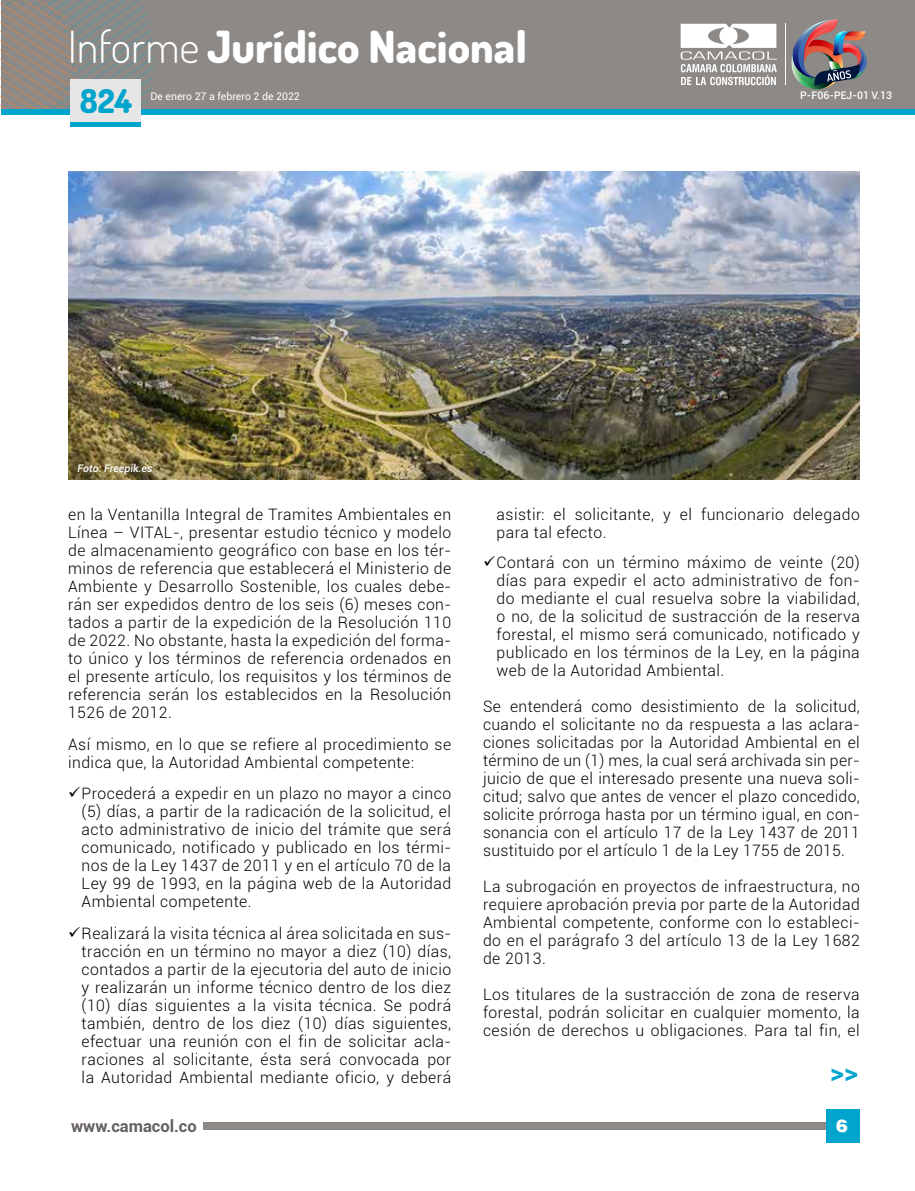
<style>
.page{position:relative;width:915px;height:1191px;background:#fff}
.page>*{position:absolute;margin:0;border:0;box-sizing:border-box;transform-origin:0 0}
.t1{font:800 44.25px "Dosis";color:#fff}
.t2{font:800 33px "Dosis";color:#00a5ce}
.t3{font:700 27px "Roboto";color:#00a5ce}
.t4{font:900 19.5px "Roboto";color:#fff}
.t5{font:900 19.5px "Helvetica";color:#fff}
.t6{font:700 16.5px "Roboto";color:#66605c}
.t7{font:300 15.75px/18px "Roboto";letter-spacing:.03em;color:#000;text-align:justify}
.t8{font:10.5px "Roboto";color:#fff}
.t9{font:500 10.5px "Roboto";color:#fff}
.t10{font:italic 500 10.5px "Roboto";color:#fff}
.s1{font-weight:300}
</style>
<div class="page">
<div style="left:203px;top:1122px;width:655px;height:7px;background:#8c8986"></div>
<div style="left:825px;top:1109px;width:33px;height:34px;background:#00a5ce"></div>
<div style="left:1px;top:0;width:913px;height:108px;background:#8c8986"></div>
<div style="left:1px;top:109px;width:913px;height:5px;background:#00a5ce"></div>
<svg style="left:1px;top:0;width:158px;height:109px"></svg>
<div style="left:70px;top:122px;width:70px;height:5px;background:#00a5ce"></div>
<div style="left:70px;top:79px;width:70px;height:43px;background:#e7e6e6"></div>
<img style="left:791px;top:19px;width:75px;height:70px">
<svg style="left:680px;top:24px;width:96px;height:61px"></svg>
<hr style="left:785px;top:24px;width:1px;height:61px;background:#fff">
<img style="left:68px;top:171px;width:791px;height:308px">
<h1 class="t1" style="left:68px;top:18px;width:460px"><span class="s1">Informe</span> Jurídico Nacional</h1>
<h2 class="t2" style="left:80px;top:80px;width:53px">824</h2>
<p class="t8" style="left:150px;top:89px;width:151px">De enero 27 a febrero 2 de 2022</p>
<p class="t10" style="left:77px;top:460px;width:76px">Foto: Freepik.es</p>
<p class="t9" style="left:800px;top:87px;width:93px">P-F06-PEJ-01 V.13</p>
<p class="t7" style="left:68px;top:505px;width:384px">en la Ventanilla Integral de Tramites Ambientales en Línea – VITAL-, presentar estudio técnico y modelo de almacenamiento geográfico con base en los tér&shy;minos de referencia que establecerá el Ministerio de Ambiente y Desarrollo Sostenible, los cuales debe&shy;rán ser expedidos dentro de los seis (6) meses con&shy;tados a partir de la expedición de la Resolución 110 de 2022. No obstante, hasta la expedición del forma&shy;to único y los términos de referencia ordenados en el presente artículo, los requisitos y los términos de referencia serán los establecidos en la Resolución 1526 de 2012.</p>
<p class="t7" style="left:68px;top:734px;width:384px">Así mismo, en lo que se refiere al procedimiento se indica que, la Autoridad Ambiental competente:</p>
<p class="t7" style="left:82px;top:784px;width:371px;text-indent:-14px">✓Procederá a expedir en un plazo no mayor a cinco (5) días, a partir de la radicación de la solicitud, el acto administrativo de inicio del trámite que será comunicado, notificado y publicado en los térmi&shy;nos de la Ley 1437 de 2011 y en el artículo 70 de la Ley 99 de 1993, en la página web de la Autoridad Ambiental competente.</p>
<p class="t7" style="left:82px;top:923px;width:371px;text-indent:-14px">✓Realizará la visita técnica al área solicitada en sus&shy;tracción en un término no mayor a diez (10) días, contados a partir de la ejecutoria del auto de inicio y realizarán un informe técnico dentro de los diez (10) días siguientes a la visita técnica. Se podrá también, dentro de los diez (10) días siguientes, efectuar una reunión con el fin de solicitar acla&shy;raciones al solicitante, ésta será convocada por la Autoridad Ambiental mediante oficio, y deberá</p>
<p class="t7" style="left:496px;top:505px;width:364px">asistir: el solicitante, y el funcionario delegado para tal efecto.</p>
<p class="t7" style="left:496px;top:553px;width:364px;text-indent:-13px">✓Contará con un término máximo de veinte (20) días para expedir el acto administrativo de fon&shy;do mediante el cual resuelva sobre la viabilidad, o no, de la solicitud de sustracción de la reserva forestal, el mismo será comunicado, notificado y publicado en los términos de la Ley, en la página web de la Autoridad Ambiental.</p>
<p class="t7" style="left:483px;top:697px;width:378px">Se entenderá como desistimiento de la solicitud, cuando el solicitante no da respuesta a las aclara&shy;ciones solicitadas por la Autoridad Ambiental en el término de un (1) mes, la cual será archivada sin per&shy;juicio de que el interesado presente una nueva soli&shy;citud; salvo que antes de vencer el plazo concedido, solicite prórroga hasta por un término igual, en con&shy;sonancia con el artículo 17 de la Ley 1437 de 2011 sustituido por el artículo 1 de la Ley 1755 de 2015.</p>
<p class="t7" style="left:483px;top:877px;width:378px">La subrogación en proyectos de infraestructura, no requiere aprobación previa por parte de la Autoridad Ambiental competente, conforme con lo estableci&shy;do en el parágrafo 3 del artículo 13 de la Ley 1682 de 2013.</p>
<p class="t7" style="left:483px;top:985px;width:378px">Los titulares de la sustracción de zona de reserva forestal, podrán solicitar en cualquier momento, la cesión de derechos u obligaciones. Para tal fin, el</p>
<h3 class="t3" style="left:829px;top:1052px;width:30px">&gt;&gt;</h3>
<p class="t6" style="left:71px;top:1114px;width:127px">www.camacol.co</p>
<p class="t4" style="left:836px;top:1114px;width:13px">1</p>
<p class="t5" style="left:836px;top:1118px;width:13px">6</p>
</div>
